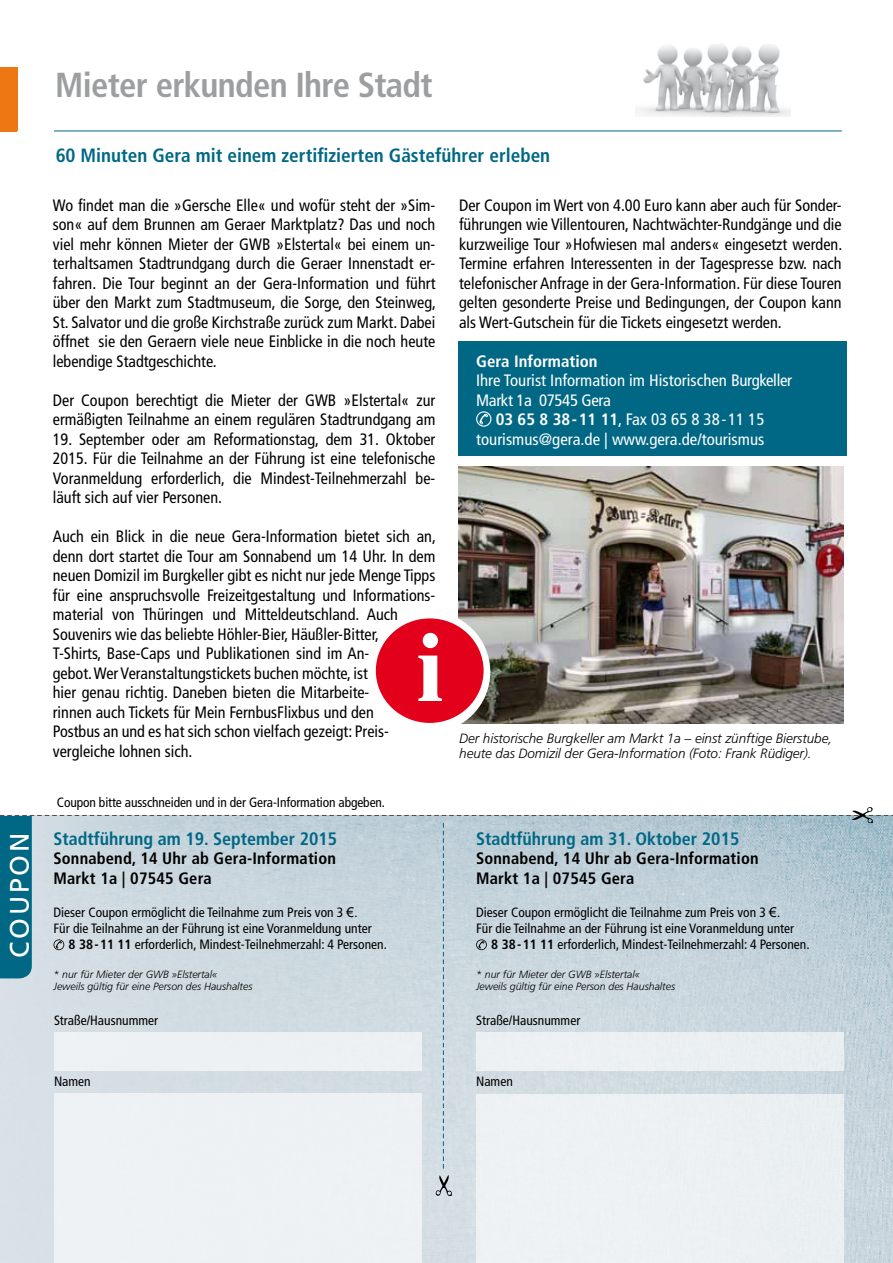
<style>
.page{position:relative;width:893px;height:1263px;background:#fff}
.page>*{position:absolute;margin:0;border:0;box-sizing:border-box;transform-origin:0 0}
.t1{font:700 condensed 34.65px "Frutiger";letter-spacing:-.02em;color:#9c9e9f}
.t2{font:26.7px "Frutiger";letter-spacing:.1em;color:#fff}
.t3{font:700 condensed 19.2px "Frutiger";color:#006884}
.t4{font:700 condensed 18px "Frutiger";color:#006884}
.t5{font:condensed 16.5px/19.5px "Frutiger";color:#000;text-align:justify}
.t6{font:condensed 16.5px "Frutiger";color:#fff}
.t7{font:700 condensed 16.5px/19.8px "Frutiger";letter-spacing:.01em;color:#000}
.t8{font:condensed 16.5px "Frutiger";letter-spacing:-.02em;color:#fff}
.t9{font:700 condensed 16.5px "Frutiger";color:#fff}
.t10{font:condensed 13.5px "Frutiger";color:#000}
.t11{font:italic 300 13.5px/15px "Frutiger";letter-spacing:-.005em;color:#000}
.t12{font:italic 300 10.5px/12.6px "Frutiger";color:#000}
.s1{font-weight:700}
.s2{font-family:"Arial";font-stretch:normal}
</style>
<div class="page">
<div style="left:458px;top:342px;width:388px;height:114px;background:#006884"></div>
<svg style="left:0;top:1168px;width:893px;height:95px;background:#d1dbe1"></svg>
<div style="left:476px;top:1094px;width:368px;height:169px;background:#edf1f3"></div>
<div style="left:54px;top:1094px;width:368px;height:169px;background:#eef1f4"></div>
<img style="left:852px;top:807px;width:18px;height:7px">
<svg style="left:440px;top:1175px;width:8px;height:8px"></svg>
<svg style="left:0;top:815px;width:893px;height:353px"></svg>
<div style="left:0;top:68px;width:16px;height:63px;background:#ed7713"></div>
<div style="left:0;top:67px;width:17px;height:63px;background:#ed7713"></div>
<hr style="left:54px;top:131px;width:788px;height:1px;background:#006884">
<svg style="left:476px;top:411px;width:15px;height:16px"></svg>
<img style="left:458px;top:467px;width:385px;height:256px">
<img style="left:635px;top:44px;width:155px;height:72px">
<div style="left:635px;top:40px;width:18px;height:7px;background:#fff"></div>
<div style="left:775px;top:77px;width:18px;height:8px;background:#fff"></div>
<div style="left:369px;top:611px;width:121px;height:121px;background:#fff;border-radius:50%"></div>
<div style="left:376px;top:618px;width:108px;height:105px;background:#e2001a;border-radius:50%"></div>
<svg style="left:418px;top:633px;width:24px;height:68px"></svg>
<h1 class="t1" style="left:55px;top:64px;width:379px">Mieter erkunden Ihre Stadt</h1>
<p class="t3" style="left:56px;top:144px;width:496px">60 Minuten Gera mit einem zertifizierten Gästeführer erleben</p>
<p class="t5" style="left:53px;top:195px;width:385px">Wo findet man die »Gersche Elle« und wofür steht der »Sim&shy;son« auf dem Brunnen am Geraer Marktplatz? Das und noch viel mehr können Mieter der GWB »Elstertal« bei einem un&shy;terhaltsamen Stadtrundgang durch die Geraer Innenstadt er&shy;fahren. Die Tour beginnt an der Gera-Information und führt über den Markt zum Stadtmuseum, die Sorge, den Steinweg, St. Salvator und die große Kirchstraße zurück zum Markt. Dabei öffnet sie den Geraern viele neue Einblicke in die noch heute lebendige Stadtgeschichte.</p>
<p class="t5" style="left:53px;top:390px;width:384px">Der Coupon berechtigt die Mieter der GWB »Elstertal« zur ermäßigten Teilnahme an einem regulären Stadtrundgang am</p>
<p class="t5" style="left:53px;top:429px;width:384px">19. September oder am Reformationstag, dem 31. Oktober 2015. Für die Teilnahme an der Führung ist eine telefonische Voranmeldung erforderlich, die Mindest-Teilnehmerzahl be&shy;läuft sich auf vier Personen.</p>
<p class="t5" style="left:53px;top:527px;width:385px;text-align:left">Auch ein Blick in die neue Gera-Information bietet sich an, denn dort startet die Tour am Sonnabend um 14 Uhr. In dem neuen Domizil im Burgkeller gibt es nicht nur jede Menge Tipps für eine anspruchsvolle Freizeitgestaltung und Informations&shy;material von Thüringen und Mitteldeutschland. Auch Souvenirs wie das beliebte Höhler-Bier, Häußler-Bitter,<br>T-Shirts, Base-Caps und Publikationen sind im An-<br>gebot. Wer Veranstaltungstickets buchen möchte, ist<br>hier genau richtig. Daneben bieten die Mitarbeite-<br>rinnen auch Tickets für Mein FernbusFlixbus und den<br>Postbus an und es hat sich schon vielfach gezeigt: Preis&shy;vergleiche lohnen sich.</p>
<p class="t10" style="left:57px;top:795px;width:330px">Coupon bitte ausschneiden und in der Gera-Information abgeben.</p>
<p class="t5" style="left:459px;top:195px;width:385px">Der Coupon im Wert von 4.00 Euro kann aber auch für Sonder&shy;führungen wie Villentouren, Nachtwächter-Rundgänge und die kurzweilige Tour »Hofwiesen mal anders« eingesetzt werden.<br>Termine erfahren Interessenten in der Tagespresse bzw. nach telefonischer Anfrage in der Gera-Information. Für diese Touren gelten gesonderte Preise und Bedingungen, der Coupon kann als Wert-Gutschein für die Tickets eingesetzt werden.</p>
<p class="t9" style="left:476px;top:351px;width:123px">Gera Information</p>
<p class="t6" style="left:476px;top:371px;width:318px">Ihre Tourist Information im Historischen Burgkeller</p>
<p class="t8" style="left:476px;top:390px;width:136px">Markt 1a 07545 Gera</p>
<p class="t6" style="left:496px;top:410px;width:270px"><span class="s1">03 65 8 38-11 11</span>, Fax 03 65 8 38-11 15</p>
<p class="t6" style="left:476px;top:429px;width:290px">tourismus@gera.de | www.gera.de/tourismus</p>
<p class="t11" style="left:459px;top:731px;width:374px">Der historische Burgkeller am Markt 1a – einst zünftige Bierstube, heute das Domizil der Gera-Information (Foto: Frank Rüdiger).</p>
<h2 class="t2" style="left:4px;top:957px;width:126px;rotate:-90deg">Coupon</h2>
<p class="t4" style="left:476px;top:828px;width:265px">Stadtführung am 31. Oktober 2015</p>
<p class="t4" style="left:54px;top:828px;width:285px">Stadtführung am 19. September 2015</p>
<p class="t7" style="left:54px;top:849px;width:284px">Sonnabend, 14 Uhr ab Gera-Information<br>Markt 1a | 07545 Gera</p>
<p class="t10" style="left:54px;top:904px;width:306px">Dieser Coupon ermöglicht die Teilnahme zum Preis von 3 <span class="s2">€.</span></p>
<p class="t10" style="left:54px;top:920px;width:320px">Für die Teilnahme an der Führung ist eine Voranmeldung unter</p>
<p class="t10" style="left:69px;top:936px;width:320px"><span class="s1">8 38-11 11</span> erforderlich, Mindest-Teilnehmerzahl: 4 Personen.</p>
<p class="t12" style="left:54px;top:968px;width:200px">* nur für Mieter der GWB »Elstertal«<br>Jeweils gültig für eine Person des Haushaltes</p>
<p class="t7" style="left:476px;top:849px;width:284px">Sonnabend, 14 Uhr ab Gera-Information<br>Markt 1a | 07545 Gera</p>
<p class="t10" style="left:476px;top:904px;width:306px">Dieser Coupon ermöglicht die Teilnahme zum Preis von 3 <span class="s2">€.</span></p>
<p class="t10" style="left:476px;top:920px;width:320px">Für die Teilnahme an der Führung ist eine Voranmeldung unter</p>
<p class="t10" style="left:491px;top:936px;width:320px"><span class="s1">8 38-11 11</span> erforderlich, Mindest-Teilnehmerzahl: 4 Personen.</p>
<p class="t12" style="left:476px;top:968px;width:200px">* nur für Mieter der GWB »Elstertal«<br>Jeweils gültig für eine Person des Haushaltes</p>
<p class="t10" style="left:54px;top:1013px;width:106px">Straße/Hausnummer</p>
<p class="t10" style="left:54px;top:1074px;width:38px">Namen</p>
<p class="t10" style="left:476px;top:1013px;width:106px">Straße/Hausnummer</p>
<p class="t10" style="left:476px;top:1074px;width:38px">Namen</p>
</div>
